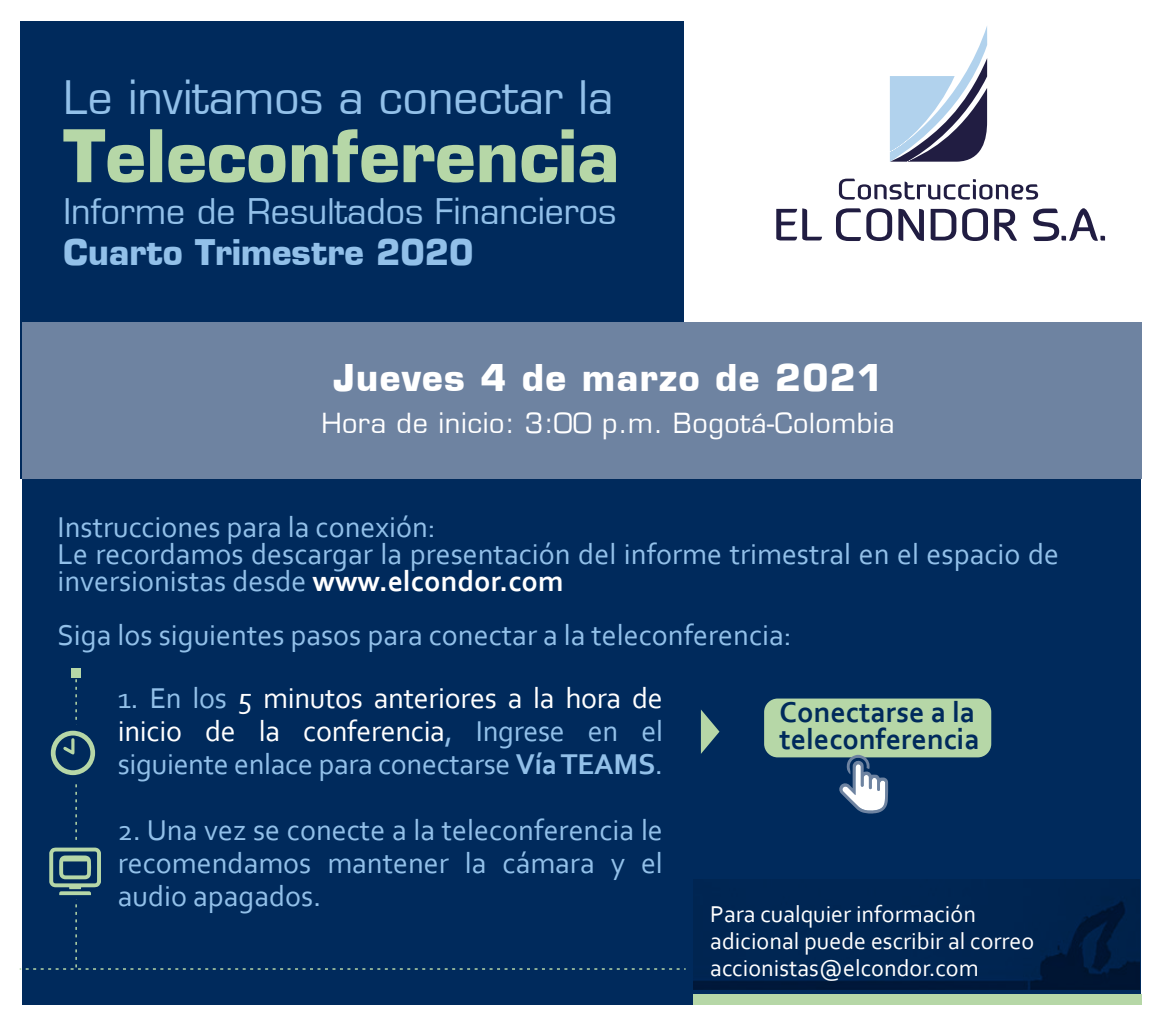
<style>
.page{position:relative;width:1170px;height:1032px;background:#fff}
.page>*{position:absolute;margin:0;border:0;box-sizing:border-box;transform-origin:0 0}
.t1{font:700 70.5px "Eurostile";color:#b6d7a7}
.t2{font:45px "Eurostile";color:#92c0e9}
.t3{font:700 36px "Eurostile";letter-spacing:.035em;color:#fff}
.t4{font:34.5px "Eurostile";color:#92c0e9}
.t5{font:700 34.5px "Eurostile";color:#92c0e9}
.t6{font:30px/33px "Corbel";color:#92c0e9;text-align:justify}
.t7{font:700 30px/27px "Corbel";color:#002a5c}
.t8{font:27px "Eurostile";letter-spacing:.02em;color:#fff}
.t9{font:24px/27px "Corbel";color:#fff}
.s1{font-weight:700;color:#fff}
.s2{color:#fff}
.s3{font-weight:700}
</style>
<div class="page">
<div style="left:22px;top:478px;width:1118px;height:527px;background:#002a5c"></div>
<div style="left:21px;top:21px;width:662px;height:457px;background:#002a5c"></div>
<div style="left:71px;top:667px;width:10px;height:10px;background:#b6d7a7"></div>
<div style="left:22px;top:322px;width:1119px;height:156px;background:#6e83a1"></div>
<div style="left:693px;top:994px;width:448px;height:11px;background:#b6d7a7"></div>
<img style="left:693px;top:880px;width:446px;height:109px">
<svg style="left:20px;top:677px;width:665px;height:292px"></svg>
<div style="left:764px;top:698px;width:227px;height:59px;background:#b6d7a7;border-radius:14px"></div>
<svg style="left:700px;top:709px;width:19px;height:45px"></svg>
<svg style="left:838px;top:755px;width:50px;height:58px"></svg>
<svg style="left:890px;top:26px;width:97px;height:136px"></svg>
<svg style="left:838px;top:179px;width:200px;height:21px"></svg>
<svg style="left:776px;top:208px;width:328px;height:33px"></svg>
<h2 class="t2" style="left:63px;top:70px;width:551px">Le invitamos a conectar la</h2>
<h1 class="t1" style="left:63px;top:112px;width:557px">Teleconferencia</h1>
<p class="t4" style="left:63px;top:190px;width:554px">Informe de Resultados Financieros</p>
<p class="t5" style="left:63px;top:231px;width:411px">Cuarto Trimestre 2020</p>
<p class="t3" style="left:333px;top:355px;width:551px">Jueves 4 de marzo de 2021</p>
<p class="t8" style="left:321px;top:407px;width:574px">Hora de inicio: 3:00 p.m. Bogotá-Colombia</p>
<p class="t6" style="left:57px;top:512px;width:1003px;line-height:27px;text-align:left">Instrucciones para la conexión:<br>Le recordamos descargar la presentación del informe trimestral en el espacio de inversionistas desde <span class="s1">www.elcondor.com</span></p>
<p class="t6" style="left:57px;top:617px;width:735px">Siga los siguientes pasos para conectar a la teleconferencia:</p>
<p class="t6" style="left:118px;top:680px;width:546px">1. En los <span class="s2">5 minutos anteriores a la hora de inicio de la conferencia</span>, Ingrese en el siguiente enlace para conectarse <span class="s3">Vía TEAMS</span>.</p>
<p class="t6" style="left:118px;top:812px;width:546px">2. Una vez se conecte a la teleconferencia le recomendamos mantener la cámara y el audio apagados.</p>
<p class="t7" style="left:779px;top:698px;width:202px">Conectarse a la teleconferencia</p>
<p class="t9" style="left:710px;top:900px;width:325px">Para cualquier información adicional puede escribir al correo accionistas@elcondor.com</p>
</div>
